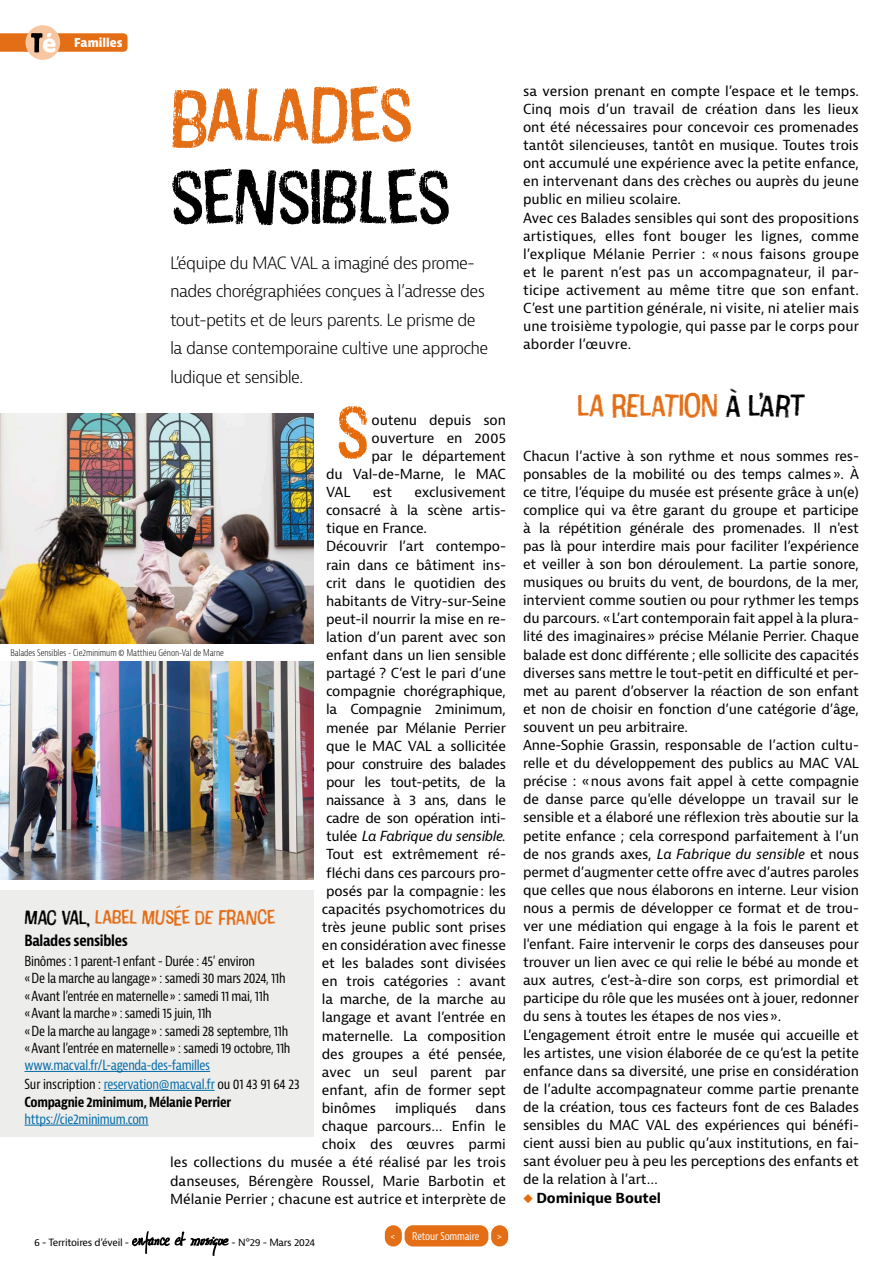
<style>
.page{position:relative;width:893px;height:1263px;background:#fff}
.page>*{position:absolute;margin:0;border:0;box-sizing:border-box;transform-origin:0 0}
.t1{font:87px "Cotton";color:#000}
.t2{font:87px "Cotton";color:#e46e16}
.t3{font:85.05px "Cotton";color:#e66b0a}
.t4{font:34.5px "Cotton";color:#e46e16}
.t5{font:22.5px "Cotton";color:#e46e16}
.t6{font:300 16.5px/28.5px "Bernina Sans";letter-spacing:-.04em;color:#000}
.t7{font:700 condensed 15px "Bernina Sans";letter-spacing:-.02em;color:#000}
.t8{font:13.5px/18.1px "Bernina Sans";letter-spacing:-.01em;color:#000}
.t9{font:condensed 13.5px/17.4px "Bernina Sans";letter-spacing:-.02em;color:#000}
.t10{font:condensed 13.5px/18.9px "Bernina Sans";letter-spacing:-.02em;color:#006aa7}
.t11{font:13.5px "Bernina Sans";letter-spacing:-.03em;color:#000}
.t12{font:700 condensed 13.5px "Bernina Sans";letter-spacing:-.02em;color:#000}
.t13{font:italic 13.5px "Bernina Sans";letter-spacing:-.03em;color:#000}
.t14{font:700 13.5px "Bernina Sans";letter-spacing:-.01em;color:#000}
.t15{font:700 condensed 12px "Bernina Sans";color:#fff}
.t16{font:condensed 10.5px "Bernina Sans";letter-spacing:-.01em;color:#fff}
.t17{font:9.75px "Bernina Sans";letter-spacing:-.035em;color:#000}
.t18{font:300 condensed 9px "Bernina Sans";letter-spacing:-.005em;color:#000}
.s1{font-style:normal}
.s2{color:#000}
.s3{font-style:italic}
.s4{color:#e66b0a}
</style>
<div class="page">
<img style="left:132px;top:1231px;width:97px;height:25px">
<div style="left:26px;top:25px;width:34px;height:35px;background:#f7c7a2;border-radius:50%"></div>
<svg style="left:0;top:33px;width:128px;height:19px;background:#de823e"></svg>
<img style="left:0;top:414px;width:313px;height:229px">
<img style="left:0;top:662px;width:313px;height:218px">
<div style="left:0;top:890px;width:313px;height:246px;background:#ededec"></div>
<hr style="left:24px;top:1071px;width:186px;height:1px;background:#006aa7">
<hr style="left:104px;top:1090px;width:111px;height:1px;background:#006aa7">
<hr style="left:24px;top:1125px;width:125px;height:1px;background:#006aa7">
<div style="left:405px;top:1225px;width:83px;height:21px;background:#e46e16;border-radius:9px"></div>
<div style="left:491px;top:1225px;width:17px;height:21px;background:#e46e16;border-radius:9px"></div>
<div style="left:385px;top:1225px;width:17px;height:21px;background:#e46e16;border-radius:9px"></div>
<p class="t15" style="left:74px;top:35px;width:50px">Familles</p>
<h1 class="t2" style="left:170px;top:63px;width:243px">BALADES</h1>
<h1 class="t1" style="left:170px;top:146px;width:281px">SENSIBLES</h1>
<p class="t6" style="left:170px;top:249px;width:320px">L’équipe du MAC VAL a imaginé des prome&shy;nades chorégraphiées conçues à l’adresse des tout-petits et de leurs parents. Le prisme de la danse contemporaine cultive une approche ludique et sensible.</p>
<h2 class="t3" style="left:337px;top:380px;width:32px">S</h2>
<p class="t8" style="left:372px;top:411px;width:136px">outenu depuis son</p>
<p class="t8" style="left:372px;top:429px;width:136px">ouverture en 2005</p>
<p class="t8" style="left:372px;top:447px;width:136px">par le département</p>
<p class="t8" style="left:326px;top:465px;width:181px">du Val-de-Marne, le MAC</p>
<p class="t8" style="left:326px;top:483px;width:26px">VAL</p>
<p class="t8" style="left:373px;top:483px;width:21px">est</p>
<p class="t8" style="left:415px;top:483px;width:93px">exclusivement</p>
<p class="t8" style="left:326px;top:501px;width:181px">consacré à la scène artis-</p>
<p class="t8" style="left:326px;top:519px;width:102px">tique en France.</p>
<p class="t8" style="left:326px;top:538px;width:181px">Découvrir l’art contempo-</p>
<p class="t8" style="left:326px;top:556px;width:181px">rain dans ce bâtiment ins-</p>
<p class="t8" style="left:326px;top:574px;width:181px">crit dans le quotidien des</p>
<p class="t8" style="left:326px;top:592px;width:181px">habitants de Vitry-sur-Seine</p>
<p class="t8" style="left:326px;top:610px;width:181px">peut-il nourrir la mise en re-</p>
<p class="t8" style="left:326px;top:628px;width:181px">lation d’un parent avec son</p>
<p class="t8" style="left:326px;top:646px;width:181px">enfant dans un lien sensible</p>
<p class="t8" style="left:326px;top:664px;width:181px">partagé ? C’est le pari d’une</p>
<p class="t8" style="left:326px;top:683px;width:181px">compagnie chorégraphique,</p>
<p class="t8" style="left:326px;top:701px;width:181px">la Compagnie 2minimum,</p>
<p class="t8" style="left:326px;top:719px;width:181px">menée par Mélanie Perrier</p>
<p class="t8" style="left:326px;top:737px;width:181px">que le MAC VAL a sollicitée</p>
<p class="t11" style="left:326px;top:755px;width:181px">pour construire des balades</p>
<p class="t11" style="left:326px;top:773px;width:181px">pour les tout-petits, de la</p>
<p class="t11" style="left:326px;top:791px;width:181px">naissance à 3 ans, dans le</p>
<p class="t11" style="left:326px;top:809px;width:181px">cadre de son opération inti-</p>
<p class="t13" style="left:326px;top:827px;width:181px"><span class="s1">tulée</span> La Fabrique du sensible.</p>
<p class="t8" style="left:326px;top:846px;width:181px">Tout est extrêmement ré-</p>
<p class="t8" style="left:326px;top:864px;width:181px">fléchi dans ces parcours pro-</p>
<p class="t8" style="left:326px;top:882px;width:181px">posés par la compagnie: les</p>
<p class="t8" style="left:322px;top:900px;width:186px">capacités psychomotrices du</p>
<p class="t8" style="left:322px;top:918px;width:186px">très jeune public sont prises</p>
<p class="t8" style="left:322px;top:936px;width:186px">en considération avec finesse</p>
<p class="t8" style="left:322px;top:954px;width:186px">et les balades sont divisées</p>
<p class="t8" style="left:322px;top:972px;width:186px">en trois catégories : avant</p>
<p class="t8" style="left:322px;top:991px;width:186px">la marche, de la marche au</p>
<p class="t8" style="left:322px;top:1009px;width:186px">langage et avant l’entrée en</p>
<p class="t8" style="left:322px;top:1027px;width:186px">maternelle. La composition</p>
<p class="t8" style="left:322px;top:1045px;width:186px">des groupes a été pensée,</p>
<p class="t8" style="left:322px;top:1063px;width:186px">avec un seul parent par</p>
<p class="t8" style="left:322px;top:1081px;width:186px">enfant, afin de former sept</p>
<p class="t8" style="left:322px;top:1099px;width:56px">binômes</p>
<p class="t8" style="left:395px;top:1099px;width:63px">impliqués</p>
<p class="t18" style="left:11px;top:647px;width:215px">Balades Sensibles - Cie2minimum © Matthieu Génon-Val de Marne</p>
<h3 class="t5" style="left:24px;top:904px;width:252px"><span class="s2">MAC VAL,</span> LABEL MUSÉE DE FRANCE</h3>
<p class="t7" style="left:24px;top:931px;width:105px">Balades sensibles</p>
<p class="t9" style="left:24px;top:953px;width:267px">Binômes : 1 parent-1 enfant - Durée : 45’ environ<br>«De la marche au langage» : samedi 30 mars 2024, 11h «Avant l’entrée en maternelle» : samedi 11 mai, 11h «Avant la marche» : samedi 15 juin, 11h<br>«De la marche au langage» : samedi 28 septembre, 11h «Avant l’entrée en maternelle» : samedi 19 octobre, 11h</p>
<p class="t10" style="left:24px;top:1056px;width:277px">www.macval.fr/L-agenda-des-familles<br><span class="s2">Sur inscription :</span> reservation@macval.fr <span class="s2">ou 01 43 91 64 23</span></p>
<p class="t12" style="left:24px;top:1093px;width:208px">Compagnie 2minimum, Mélanie Perrier</p>
<p class="t10" style="left:24px;top:1110px;width:126px">https://cie2minimum.com</p>
<p class="t8" style="left:170px;top:1099px;width:337px;text-align:right">dans<br>chaque parcours… Enfin le<br>choix des œuvres parmi<br>les collections du musée a été réalisé par les trois danseuses, Bérengère Roussel, Marie Barbotin et Mélanie Perrier ; chacune est autrice et interprète de</p>
<p class="t17" style="left:34px;top:1236px;width:97px">6 - Territoires d’éveil -</p>
<p class="t17" style="left:232px;top:1236px;width:85px">- N°29 - Mars 2024</p>
<p class="t16" style="left:390px;top:1230px;width:7px">&lt;</p>
<p class="t16" style="left:412px;top:1230px;width:69px">Retour Sommaire</p>
<p class="t16" style="left:496px;top:1230px;width:7px">&gt;</p>
<p class="t8" style="left:523px;top:82px;width:337px">sa version prenant en compte l’espace et le temps.<br>Cinq mois d’un travail de création dans les lieux ont été nécessaires pour concevoir ces promenades tantôt silencieuses, tantôt en musique. Toutes trois ont accumulé une expérience avec la petite enfance, en intervenant dans des crèches ou auprès du jeune public en milieu scolaire.<br>Avec ces Balades sensibles qui sont des propositions artistiques, elles font bouger les lignes, comme l’explique Mélanie Perrier : «nous faisons groupe et le parent n’est pas un accompagnateur, il par&shy;ticipe activement au même titre que son enfant.<br>C’est une partition générale, ni visite, ni atelier mais une troisième typologie, qui passe par le corps pour aborder l’œuvre.</p>
<h3 class="t4" style="left:577px;top:384px;width:229px">LA RELATION <span class="s2">À L’ART</span></h3>
<p class="t8" style="left:523px;top:447px;width:337px">Chacun l’active à son rythme et nous sommes res&shy;ponsables de la mobilité ou des temps calmes». À ce titre, l’équipe du musée est présente grâce à un(e) complice qui va être garant du groupe et participe à la répétition générale des promenades. Il n'est pas là pour interdire mais pour faciliter l’expérience et veiller à son bon déroulement. La partie sonore, musiques ou bruits du vent, de bourdons, de la mer, intervient comme soutien ou pour rythmer les temps du parcours. «L’art contemporain fait appel à la plura&shy;lité des imaginaires» précise Mélanie Perrier. Chaque balade est donc différente ; elle sollicite des capacités diverses sans mettre le tout-petit en difficulté et per&shy;met au parent d’observer la réaction de son enfant et non de choisir en fonction d’une catégorie d’âge, souvent un peu arbitraire.<br>Anne-Sophie Grassin, responsable de l’action cultu&shy;relle et du développement des publics au MAC VAL précise : «nous avons fait appel à cette compagnie de danse parce qu'elle développe un travail sur le sensible et a élaboré une réflexion très aboutie sur la petite enfance ; cela correspond parfaitement à l’un de nos grands axes, <span class="s3">La Fabrique du sensible</span> et nous permet d’augmenter cette offre avec d’autres paroles que celles que nous élaborons en interne. Leur vision nous a permis de développer ce format et de trou&shy;ver une médiation qui engage à la fois le parent et l'enfant. Faire intervenir le corps des danseuses pour trouver un lien avec ce qui relie le bébé au monde et aux autres, c’est-à-dire son corps, est primordial et participe du rôle que les musées ont à jouer, redonner du sens à toutes les étapes de nos vies».<br>L’engagement étroit entre le musée qui accueille et les artistes, une vision élaborée de ce qu’est la petite enfance dans sa diversité, une prise en considération de l’adulte accompagnateur comme partie prenante de la création, tous ces facteurs font de ces Balades sensibles du MAC VAL des expériences qui bénéfi&shy;cient aussi bien au public qu’aux institutions, en fai&shy;sant évoluer peu à peu les perceptions des enfants et de la relation à l’art…</p>
<p class="t14" style="left:523px;top:1190px;width:140px"><span class="s4">◆</span> Dominique Boutel</p>
</div>
